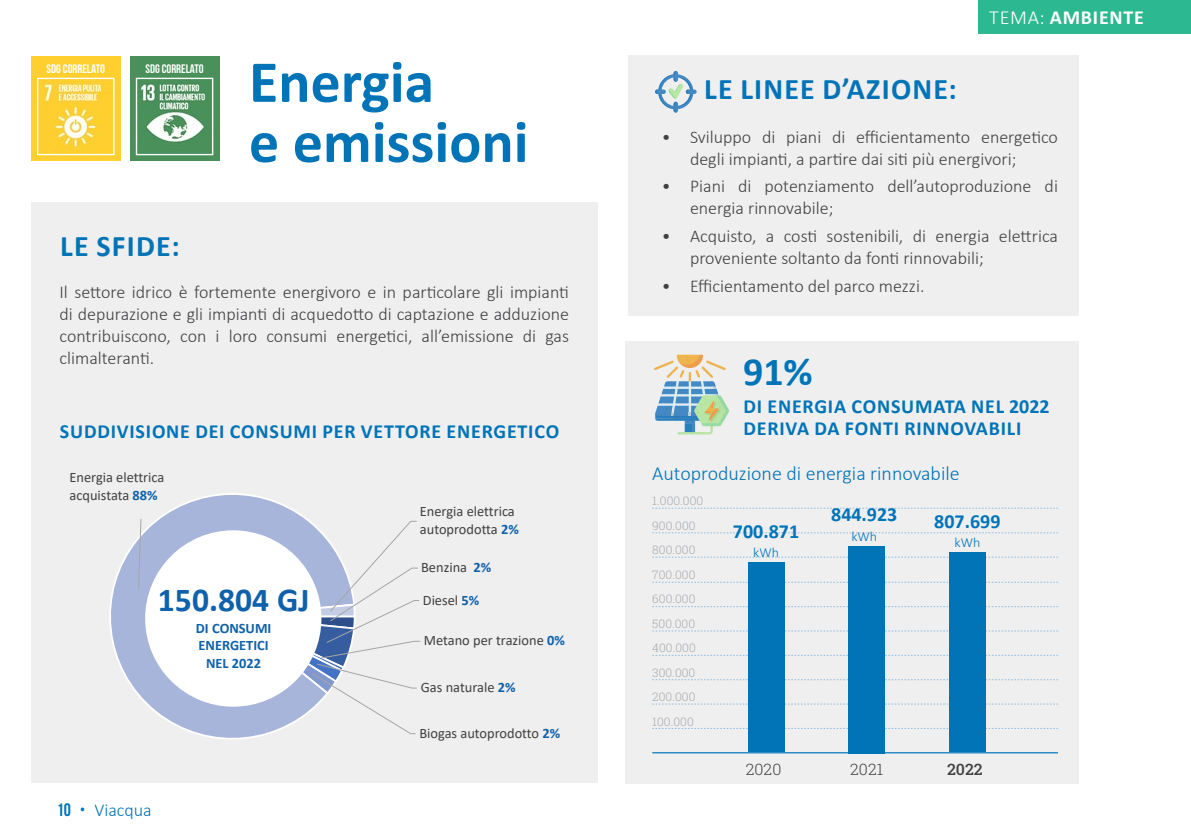
<style>
.page{position:relative;width:1191px;height:840px;background:#fff}
.page>*{position:absolute;margin:0;border:0;box-sizing:border-box;transform-origin:0 0}
.t1{font:700 60px/60px "Calibri";color:#0074b7}
.t2{font:700 40px "Calibri";color:#0074b7}
.t3{font:700 33.6px "Calibri";color:#0f61ab}
.t4{font:700 30px "Calibri";letter-spacing:.04em;color:#0074b7}
.t5{font:700 20px/22px "Calibri";letter-spacing:.04em;color:#0074b7}
.t6{font:300 20px "Calibri";color:#0074b7}
.t7{font:700 20px "Calibri";letter-spacing:.04em;color:#fff}
.t8{font:300 18px/22px "Calibri";color:#414042}
.t9{font:300 18px "Calibri";color:#0074b7}
.t10{font:300 15.6px "Roboto Slab";color:#414042}
.t11{font:500 15.6px "Roboto Slab";color:#414042}
.t12{font:14.4px/18px "Calibri";color:#404040}
.t13{font:700 14.4px/17.4px "Calibri";color:#0f61ab;text-align:center}
.t14{font:300 13.8px "Calibri";color:#0074b7}
.t15{font:12.4px "Bebas Neue";color:#fff}
.t16{font:300 11.8px/24.6px "Roboto Slab";color:#a7a9ac}
.s1{font-weight:700;color:#0f61ab}
.s2{font-family:"Bebas Neue";font-weight:400}
.s3{font-family:"Roboto Slab"}
.s4{font-weight:300}
</style>
<div class="page">
<div style="left:31px;top:202px;width:566px;height:579px;background:#efeff0"></div>
<div style="left:628px;top:55px;width:450px;height:260px;background:#efeff0"></div>
<div style="left:625px;top:341px;width:453px;height:441px;background:#efeff0"></div>
<svg style="left:109px;top:493px;width:199px;height:246px"></svg>
<svg style="left:138px;top:517px;width:4px;height:72px"></svg>
<svg style="left:287px;top:520px;width:134px;height:214px"></svg>
<div style="left:145px;top:530px;width:176px;height:176px;background:#fff;border-radius:50%"></div>
<svg style="left:652px;top:630px;width:406px;height:1px"></svg>
<svg style="left:652px;top:606px;width:406px;height:1px"></svg>
<svg style="left:652px;top:556px;width:406px;height:1px"></svg>
<svg style="left:652px;top:581px;width:406px;height:1px"></svg>
<svg style="left:652px;top:532px;width:406px;height:1px"></svg>
<svg style="left:652px;top:507px;width:406px;height:1px"></svg>
<svg style="left:652px;top:679px;width:406px;height:1px"></svg>
<svg style="left:653px;top:654px;width:405px;height:1px"></svg>
<svg style="left:652px;top:703px;width:406px;height:1px"></svg>
<hr style="left:652px;top:751px;width:406px;height:2px;background:#0074b7">
<div style="left:848px;top:545px;width:36px;height:208px;background:#0074b7"></div>
<div style="left:949px;top:552px;width:36px;height:199px;background:#0074b7"></div>
<div style="left:748px;top:562px;width:36px;height:189px;background:#0074b7"></div>
<img style="left:654px;top:354px;width:75px;height:80px">
<div style="left:31px;top:57px;width:89px;height:104px;background:#fecf2f"></div>
<img style="left:44px;top:80px;width:58px;height:68px">
<div style="left:37px;top:78px;width:77px;height:77px;border:1px solid #fff"></div>
<div style="left:130px;top:57px;width:89px;height:104px;background:#49905a"></div>
<img style="left:140px;top:80px;width:68px;height:63px">
<div style="left:136px;top:78px;width:77px;height:77px;border:1px solid #fff"></div>
<img style="left:655px;top:71px;width:41px;height:41px">
<div style="left:979px;top:0;width:212px;height:34px;background:#2cb890"></div>
<p class="t15" style="left:47px;top:62px;width:60px">SDG CORRELATO</p>
<p class="t15" style="left:145px;top:62px;width:60px">SDG CORRELATO</p>
<h3 class="t4" style="left:60px;top:225px;width:121px">LE SFIDE:</h3>
<h1 class="t1" style="left:249px;top:50px;width:281px">Energia<br>e emissioni</h1>
<p class="t8" style="left:60px;top:280px;width:511px;text-align:justify">Il settore idrico è fortemente energivoro e in particolare gli impianti di depurazione e gli impianti di acquedotto di captazione e adduzione contribuiscono, con i loro consumi energetici, all’emissione di gas climalteranti.</p>
<p class="t5" style="left:60px;top:419px;width:501px">SUDDIVISIONE DEI CONSUMI PER VETTORE ENERGETICO</p>
<p class="t12" style="left:70px;top:468px;width:96px">Energia elettrica acquistata <span class="s1">88%</span></p>
<h3 class="t3" style="left:158px;top:575px;width:153px">150.804 GJ</h3>
<p class="t13" style="left:196px;top:619px;width:77px">DI CONSUMI<br>ENERGETICI<br>NEL 2022</p>
<p class="t9" style="left:57px;top:798px;width:96px"><span class="s2">10</span> <span class="s3">•</span> Viacqua</p>
<p class="t12" style="left:420px;top:501px;width:100px">Energia elettrica autoprodotta <span class="s1">2%</span></p>
<p class="t12" style="left:421px;top:558px;width:72px">Benzina <span class="s1">2%</span></p>
<p class="t12" style="left:423px;top:590px;width:58px">Diesel <span class="s1">5%</span></p>
<p class="t12" style="left:424px;top:631px;width:143px">Metano per trazione <span class="s1">0%</span></p>
<p class="t12" style="left:421px;top:677px;width:96px">Gas naturale <span class="s1">2%</span></p>
<p class="t12" style="left:419px;top:723px;width:142px">Biogas autoprodotto <span class="s1">2%</span></p>
<h3 class="t4" style="left:704px;top:68px;width:254px">LE LINEE D’AZIONE:</h3>
<p class="t7" style="left:989px;top:3px;width:156px"><span class="s4">TEMA:</span> AMBIENTE</p>
<p class="t8" style="left:690px;top:125px;width:369px;text-indent:-28px">• Sviluppo di piani di efficientamento energetico degli impianti, a partire dai siti più energivori;</p>
<p class="t8" style="left:690px;top:175px;width:369px;text-indent:-28px">• Piani di potenziamento dell’autoproduzione di energia rinnovabile;</p>
<p class="t8" style="left:690px;top:225px;width:369px;text-indent:-28px">• Acquisto, a costi sostenibili, di energia elettrica proveniente soltanto da fonti rinnovabili;</p>
<p class="t8" style="left:661px;top:274px;width:264px">• Efficientamento del parco mezzi.</p>
<h2 class="t2" style="left:743px;top:343px;width:71px">91%</h2>
<p class="t5" style="left:743px;top:394px;width:308px">DI ENERGIA CONSUMATA NEL 2022<br>DERIVA DA FONTI RINNOVABILI</p>
<p class="t6" style="left:652px;top:460px;width:309px">Autoproduzione di energia rinnovabile</p>
<p class="t16" style="left:652px;top:488px;width:53px">1.000.000</p>
<p class="t16" style="left:652px;top:512px;width:45px">900.000</p>
<p class="t16" style="left:652px;top:537px;width:45px">800.000<br>700.000</p>
<p class="t16" style="left:652px;top:586px;width:45px">600.000</p>
<p class="t16" style="left:652px;top:610px;width:44px">500.000</p>
<p class="t16" style="left:652px;top:635px;width:45px">400.000</p>
<p class="t16" style="left:652px;top:659px;width:45px">300.000</p>
<p class="t16" style="left:652px;top:683px;width:45px">200.000</p>
<p class="t16" style="left:652px;top:708px;width:43px">100.000</p>
<p class="t5" style="left:733px;top:519px;width:68px">700.871</p>
<p class="t14" style="left:753px;top:544px;width:27px">kWh</p>
<p class="t5" style="left:831px;top:502px;width:68px">844.923</p>
<p class="t14" style="left:851px;top:527px;width:27px">kWh</p>
<p class="t5" style="left:934px;top:509px;width:68px">807.699</p>
<p class="t14" style="left:954px;top:534px;width:27px">kWh</p>
<p class="t10" style="left:746px;top:757px;width:37px">2020</p>
<p class="t10" style="left:850px;top:757px;width:34px">2021</p>
<p class="t11" style="left:947px;top:757px;width:37px">2022</p>
</div>
